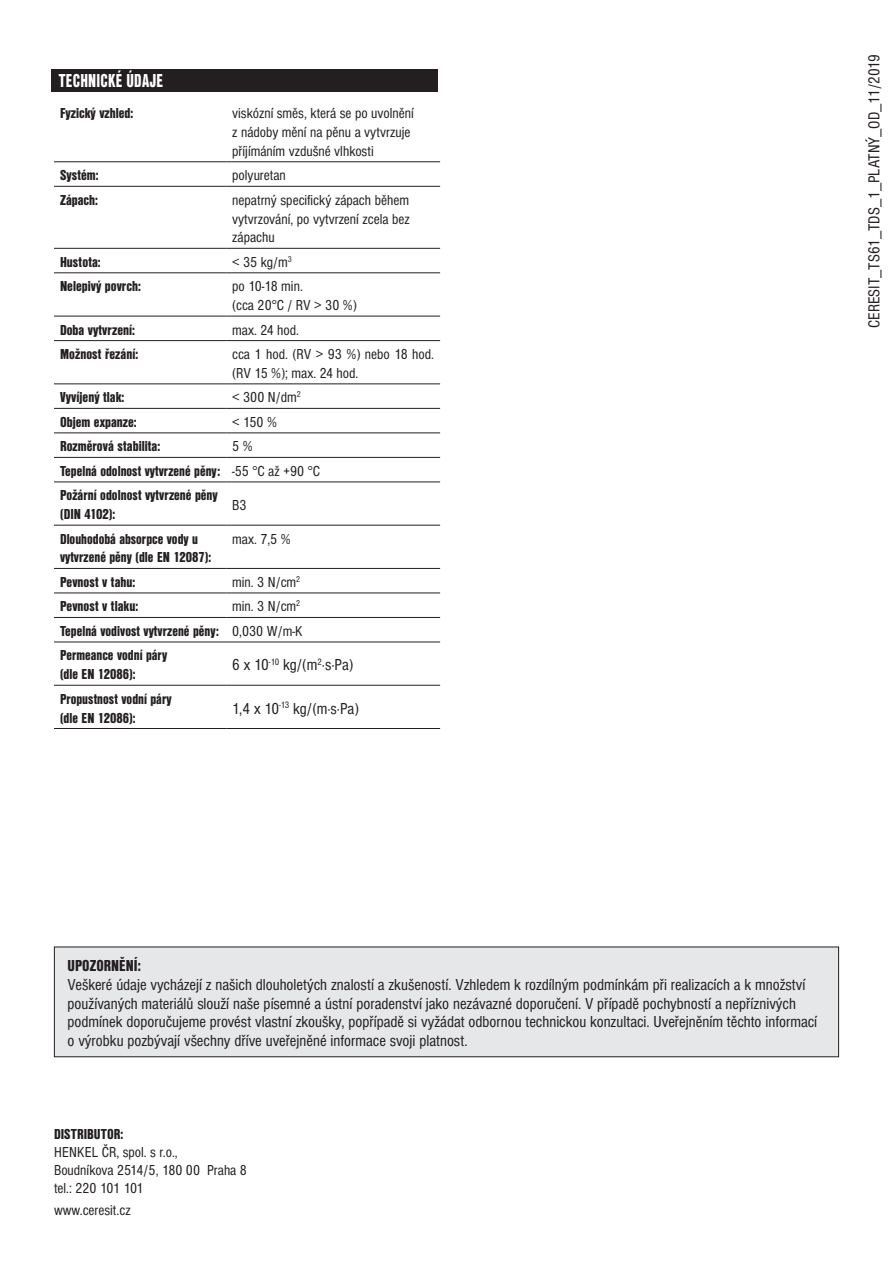
<style>
.page{position:relative;width:893px;height:1263px;background:#fff}
.page>*{position:absolute;margin:0;border:0;box-sizing:border-box;transform-origin:0 0}
.t1{font:19.5px "Nimbus Sans DOT Blac Cond";letter-spacing:.015em;color:#fff;scale:.85 1}
.t2{font:condensed 16.5px/18.8px "Nimbus Sans DOT";color:#231f20}
.t3{font:16.5px "Nimbus Sans DOT Blac Cond";color:#231f20}
.t4{font:15px/24.5px "Nimbus Sans DOT Blac Cond";color:#231f20}
.t5{font:condensed 15px/18.8px "Nimbus Sans DOT";color:#231f20}
.s1{font-family:"Nimbus Sans DOT";font-stretch:condensed}
</style>
<div class="page">
<div style="left:54px;top:947px;width:785px;height:110px;background:#e6e7e9"></div>
<div style="left:54px;top:946px;width:785px;height:111px;border:1px solid #231f20"></div>
<div style="left:51px;top:69px;width:386px;height:23px;background:#231f20"></div>
<hr style="left:54px;top:162px;width:172px;height:1px;background:#231f20">
<hr style="left:226px;top:162px;width:214px;height:1px;background:#231f20">
<hr style="left:54px;top:186px;width:172px;height:1px;background:#231f20">
<hr style="left:226px;top:186px;width:214px;height:1px;background:#231f20">
<hr style="left:54px;top:248px;width:172px;height:1px;background:#231f20">
<hr style="left:226px;top:248px;width:214px;height:1px;background:#231f20">
<hr style="left:54px;top:273px;width:172px;height:1px;background:#231f20">
<hr style="left:226px;top:273px;width:214px;height:1px;background:#231f20">
<hr style="left:54px;top:316px;width:172px;height:1px;background:#231f20">
<hr style="left:226px;top:316px;width:214px;height:1px;background:#231f20">
<hr style="left:226px;top:384px;width:214px;height:1px;background:#231f20">
<hr style="left:54px;top:433px;width:172px;height:1px;background:#231f20">
<hr style="left:226px;top:433px;width:214px;height:1px;background:#231f20">
<hr style="left:54px;top:457px;width:172px;height:1px;background:#231f20">
<hr style="left:226px;top:457px;width:214px;height:1px;background:#231f20">
<hr style="left:54px;top:525px;width:172px;height:1px;background:#231f20">
<hr style="left:226px;top:525px;width:214px;height:1px;background:#231f20">
<hr style="left:54px;top:617px;width:172px;height:1px;background:#231f20">
<hr style="left:226px;top:617px;width:214px;height:1px;background:#231f20">
<hr style="left:54px;top:642px;width:172px;height:1px;background:#231f20">
<hr style="left:226px;top:642px;width:214px;height:1px;background:#231f20">
<hr style="left:54px;top:685px;width:172px;height:1px;background:#231f20">
<hr style="left:226px;top:685px;width:214px;height:1px;background:#231f20">
<hr style="left:54px;top:728px;width:172px;height:1px;background:#231f20">
<hr style="left:226px;top:728px;width:214px;height:1px;background:#231f20">
<hr style="left:54px;top:340px;width:172px;height:1px;background:#231f20">
<hr style="left:226px;top:340px;width:214px;height:1px;background:#231f20">
<hr style="left:54px;top:384px;width:172px;height:1px;background:#231f20">
<hr style="left:54px;top:482px;width:172px;height:1px;background:#231f20">
<hr style="left:226px;top:482px;width:214px;height:1px;background:#231f20">
<hr style="left:54px;top:568px;width:172px;height:1px;background:#231f20">
<hr style="left:226px;top:568px;width:214px;height:1px;background:#231f20">
<hr style="left:54px;top:408px;width:172px;height:1px;background:#231f20">
<hr style="left:226px;top:408px;width:214px;height:1px;background:#231f20">
<hr style="left:54px;top:593px;width:172px;height:1px;background:#231f20">
<hr style="left:226px;top:593px;width:214px;height:1px;background:#231f20">
<p class="t1" style="left:59px;top:69px;width:124px">TECHNICKÉ ÚDAJE</p>
<p class="t4" style="left:60px;top:101px;width:75px">Fyzický vzhled:</p>
<p class="t5" style="left:232px;top:104px;width:183px">viskózní směs, která se po uvolnění z nádoby mění na pěnu a vytvrzuje příjímáním vzdušné vlhkosti</p>
<p class="t4" style="left:60px;top:163px;width:40px">Systém:</p>
<p class="t5" style="left:232px;top:166px;width:55px">polyuretan</p>
<p class="t4" style="left:60px;top:188px;width:40px">Zápach:</p>
<p class="t5" style="left:232px;top:191px;width:179px;text-align:justify">nepatrný specifický zápach během vytvrzování, po vytvrzení zcela bez zápachu</p>
<p class="t4" style="left:60px;top:250px;width:42px">Hustota:</p>
<p class="t5" style="left:232px;top:253px;width:61px">&lt; 35 kg/m<sup>3</sup></p>
<p class="t4" style="left:60px;top:274px;width:82px">Nelepivý povrch:</p>
<p class="t5" style="left:232px;top:277px;width:126px">po 10-18 min.<br>(cca 20°C / RV &gt; 30 %)</p>
<p class="t4" style="left:60px;top:317px;width:76px">Doba vytvrzení:</p>
<p class="t5" style="left:232px;top:321px;width:68px">max. 24 hod.</p>
<p class="t4" style="left:60px;top:342px;width:80px">Možnost řezání:</p>
<p class="t5" style="left:232px;top:345px;width:203px">cca 1 hod. (RV &gt; 93 %) nebo 18 hod. (RV 15 %); max. 24 hod.</p>
<p class="t4" style="left:60px;top:385px;width:66px">Vyvíjený tlak:</p>
<p class="t5" style="left:232px;top:388px;width:70px">&lt; 300 N/dm<sup>2</sup></p>
<p class="t4" style="left:60px;top:410px;width:78px">Objem expanze:</p>
<p class="t5" style="left:232px;top:413px;width:46px">&lt; 150 %</p>
<p class="t4" style="left:60px;top:434px;width:102px">Rozměrová stabilita:</p>
<p class="t5" style="left:232px;top:437px;width:22px">5 %</p>
<p class="t4" style="left:60px;top:459px;width:262px">Tepelná odolnost vytvrzené pěny: <span class="s1">-55 °C až +90 °C<br></span>Požární odolnost vytvrzené pěny</p>
<p class="t4" style="left:60px;top:502px;width:57px">(DIN 4102):</p>
<p class="t5" style="left:232px;top:496px;width:16px">B3</p>
<p class="t4" style="left:60px;top:529px;width:153px;line-height:18.8px">Dlouhodobá absorpce vody u vytvrzené pěny (dle EN 12087):</p>
<p class="t5" style="left:232px;top:530px;width:60px">max. 7,5 %</p>
<p class="t4" style="left:60px;top:570px;width:77px">Pevnost v tahu:</p>
<p class="t5" style="left:232px;top:573px;width:70px">min. 3 N/cm<sup>2</sup></p>
<p class="t4" style="left:60px;top:594px;width:80px">Pevnost v tlaku:</p>
<p class="t5" style="left:232px;top:597px;width:70px">min. 3 N/cm<sup>2</sup></p>
<p class="t4" style="left:60px;top:619px;width:244px">Tepelná vodivost vytvrzené pěny: <span class="s1">0,030 W/m-K<br></span>Permeance vodní páry</p>
<p class="t4" style="left:60px;top:662px;width:77px">(dle EN 12086):</p>
<p class="t2" style="left:232px;top:656px;width:122px">6 x 10<sup>-10</sup> kg/(m<sup>2</sup>·s·Pa)</p>
<p class="t4" style="left:60px;top:689px;width:113px;line-height:18.8px">Propustnost vodní páry (dle EN 12086):</p>
<p class="t2" style="left:232px;top:699px;width:128px">1,4 x 10<sup>-13</sup> kg/(m·s·Pa)</p>
<p class="t2" style="left:865px;top:328px;width:275px;rotate:-90deg">CERESIT_TS61_TDS_1_PLATNÝ_OD_11/2019</p>
<p class="t3" style="left:68px;top:956px;width:75px">UPOZORNĚNÍ:</p>
<p class="t2" style="left:68px;top:975px;width:751px">Veškeré údaje vycházejí z našich dlouholetých znalostí a zkušeností. Vzhledem k rozdílným podmínkám při realizacích a k množství používaných materiálů slouží naše písemné a ústní poradenství jako nezávazné doporučení. V případě pochybností a nepříznivých podmínek doporučujeme provést vlastní zkoušky, popřípadě si vyžádat odbornou technickou konzultaci. Uveřejněním těchto informací o výrobku pozbývají všechny dříve uveřejněné informace svoji platnost.</p>
<p class="t4" style="left:54px;top:1122px;width:71px">DISTRIBUTOR:</p>
<p class="t5" style="left:54px;top:1144px;width:195px;line-height:18px">HENKEL ČR, spol. s r.o.,<br>Boudníkova 2514/5, 180 00 Praha 8 tel.: 220 101 101</p>
<p class="t5" style="left:54px;top:1201px;width:78px">www.ceresit.cz</p>
</div>
